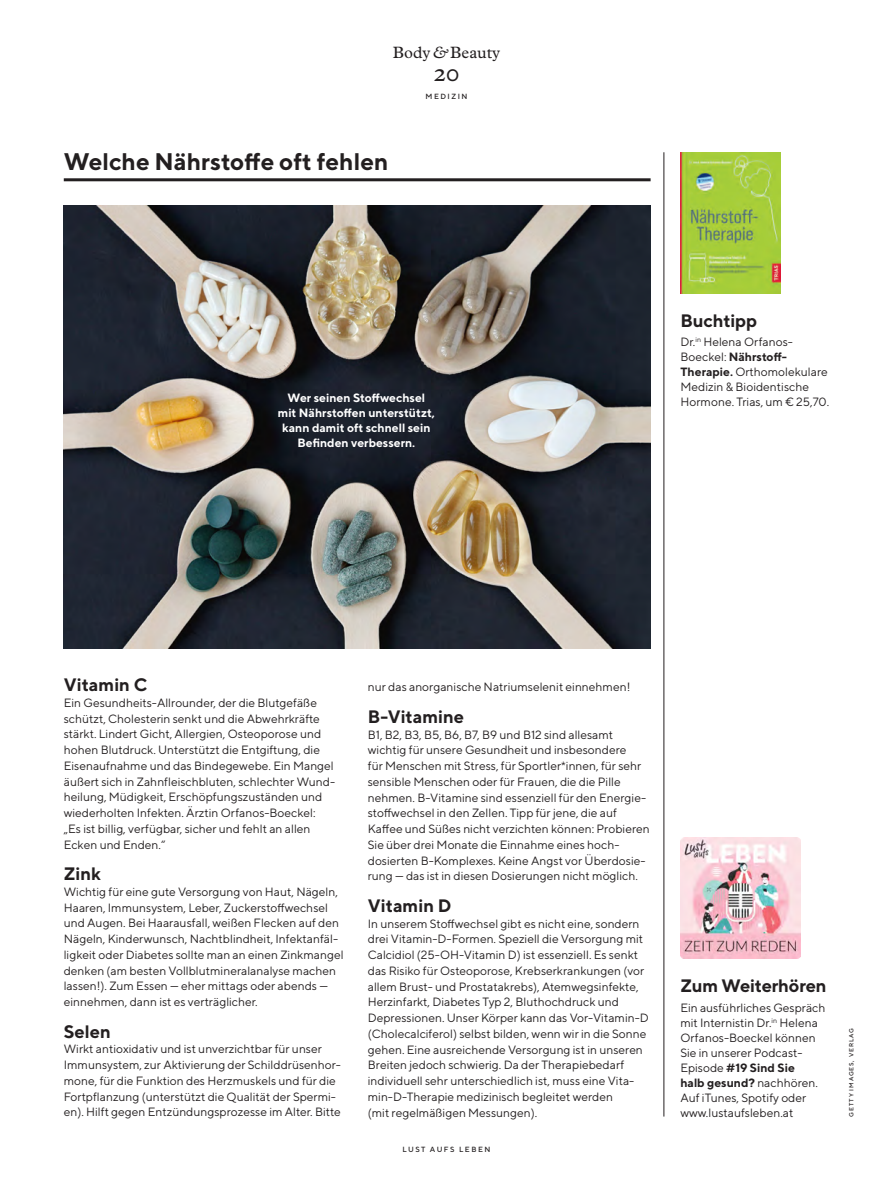
<style>
.page{position:relative;width:893px;height:1191px;background:#fff}
.page>*{position:absolute;margin:0;border:0;box-sizing:border-box;transform-origin:0 0}
.Kasten_Head_1{font:700 24px "TT Norms";color:#231f20}
.t1{font:24px "Plantin MT Pro";color:#231f20}
.t2{font:700 18px "TT Norms";color:#231f20}
.t3{font:16.5px "Plantin MT Pro";color:#231f20}
.t4{font:12px/15.8px "TT Norms";color:#231f20}
.t5{font:700 12px/15px "TT Norms";color:#fff;text-align:center}
.t6{font:500 7.5px "TT Norms";letter-spacing:.2em;color:#231f20}
.t7{font:500 6px "TT Norms";letter-spacing:.14em;color:#231f20}
.s1{font-style:italic}
.s2{font-weight:700}
</style>
<div class="page">
<hr style="left:64px;top:178px;width:587px;height:3px;background:#231f20">
<hr style="left:664px;top:152px;width:1px;height:964px;background:#231f20">
<img style="left:680px;top:837px;width:120px;height:121px">
<img style="left:680px;top:152px;width:100px;height:141px">
<img style="left:64px;top:206px;width:587px;height:443px">
<p class="t3" style="left:393px;top:43px;width:109px">Body<span class="s1">&amp;</span>Beauty</p>
<p class="t1" style="left:433px;top:59px;width:28px">20</p>
<p class="t6" style="left:425px;top:91px;width:43px">MEDIZIN</p>
<p class="Kasten_Head_1" style="left:64px;top:146px;width:326px">Welche Nährstoffe oft fehlen</p>
<p class="t5" style="left:278px;top:390px;width:159px">Wer seinen Stoffwechsel mit Nährstoffen unterstützt, kann damit oft schnell sein<br>Befinden verbessern.</p>
<p class="t2" style="left:680px;top:309px;width:78px">Buchtipp</p>
<p class="t4" style="left:680px;top:334px;width:150px;line-height:15px">Dr.<sup>in</sup> Helena Orfanos-<br>Boeckel: <span class="s2">Nährstoff-<br>Therapie.</span> Orthomolekulare<br>Medizin &amp; Bioidentische<br>Hormone. Trias, um € 25,70.</p>
<p class="t2" style="left:64px;top:673px;width:85px">Vitamin C</p>
<p class="t4" style="left:64px;top:694px;width:273px">Ein Gesundheits-Allrounder, der die Blutgefäße schützt, Cholesterin senkt und die Abwehrkräfte stärkt. Lindert Gicht, Allergien, Osteoporose und hohen Blutdruck. Unterstützt die Entgiftung, die Eisenaufnahme und das Bindegewebe. Ein Mangel äußert sich in Zahnfleischbluten, schlechter Wund&shy;heilung, Müdigkeit, Erschöpfungszuständen und wiederholten Infekten. Ärztin Orfanos-Boeckel: „Es ist billig, verfügbar, sicher und fehlt an allen Ecken und Enden.“</p>
<p class="t2" style="left:64px;top:862px;width:39px">Zink</p>
<p class="t4" style="left:64px;top:883px;width:281px">Wichtig für eine gute Versorgung von Haut, Nägeln, Haaren, Immunsystem, Leber, Zuckerstoffwechsel und Augen. Bei Haarausfall, weißen Flecken auf den Nägeln, Kinderwunsch, Nachtblindheit, Infektanfäl&shy;ligkeit oder Diabetes sollte man an einen Zinkmangel denken (am besten Vollblutmineralanalyse machen lassen!). Zum Essen — eher mittags oder abends — einnehmen, dann ist es verträglicher.</p>
<p class="t2" style="left:64px;top:1020px;width:48px">Selen</p>
<p class="t4" style="left:64px;top:1041px;width:279px">Wirkt antioxidativ und ist unverzichtbar für unser Immunsystem, zur Aktivierung der Schilddrüsenhor&shy;mone, für die Funktion des Herzmuskels und für die Fortpflanzung (unterstützt die Qualität der Spermi&shy;en). Hilft gegen Entzündungsprozesse im Alter. Bitte</p>
<p class="t4" style="left:368px;top:679px;width:264px">nur das anorganische Natriumselenit einnehmen!</p>
<p class="t2" style="left:368px;top:705px;width:98px">B-Vitamine</p>
<p class="t4" style="left:368px;top:726px;width:283px">B1, B2, B3, B5, B6, B7, B9 und B12 sind allesamt wichtig für unsere Gesundheit und insbesondere<br>für Menschen mit Stress, für Sportler*innen, für sehr sensible Menschen oder für Frauen, die die Pille nehmen. B-Vitamine sind essenziell für den Energie&shy;stoffwechsel in den Zellen. Tipp für jene, die auf Kaffee und Süßes nicht verzichten können: Probieren Sie über drei Monate die Einnahme eines hoch&shy;dosierten B-Komplexes. Keine Angst vor Überdosie&shy;rung — das ist in diesen Dosierungen nicht möglich.</p>
<p class="t2" style="left:368px;top:894px;width:85px">Vitamin D</p>
<p class="t4" style="left:368px;top:915px;width:283px">In unserem Stoffwechsel gibt es nicht eine, sondern drei Vitamin-D-Formen. Speziell die Versorgung mit Calcidiol (25-OH-Vitamin D) ist essenziell. Es senkt das Risiko für Osteoporose, Krebserkrankungen (vor allem Brust- und Prostatakrebs), Atemwegsinfekte, Herzinfarkt, Diabetes Typ 2, Bluthochdruck und Depressionen. Unser Körper kann das Vor-Vitamin-D (Cholecalciferol) selbst bilden, wenn wir in die Sonne gehen. Eine ausreichende Versorgung ist in unseren Breiten jedoch schwierig. Da der Therapiebedarf individuell sehr unterschiedlich ist, muss eine Vita&shy;min-D-Therapie medizinisch begleitet werden<br>(mit regelmäßigen Messungen).</p>
<p class="t6" style="left:403px;top:1145px;width:89px">LUST AUFS LEBEN</p>
<p class="t2" style="left:680px;top:974px;width:148px">Zum Weiterhören</p>
<p class="t4" style="left:680px;top:999px;width:147px;line-height:15px">Ein ausführliches Gespräch mit Internistin Dr.<sup>in</sup> Helena<br>Orfanos-Boeckel können<br>Sie in unserer Podcast-<br>Episode <span class="s2">#19 Sind Sie<br>halb gesund?</span> nachhören.</p>
<p class="t4" style="left:680px;top:1089px;width:127px">Auf iTunes, Spotify oder</p>
<p class="t4" style="left:680px;top:1104px;width:115px">www.lustaufsleben.at</p>
<p class="t7" style="left:847px;top:1116px;width:90px;rotate:-90deg">GETTY IMAGES, VERLAG</p>
</div>
